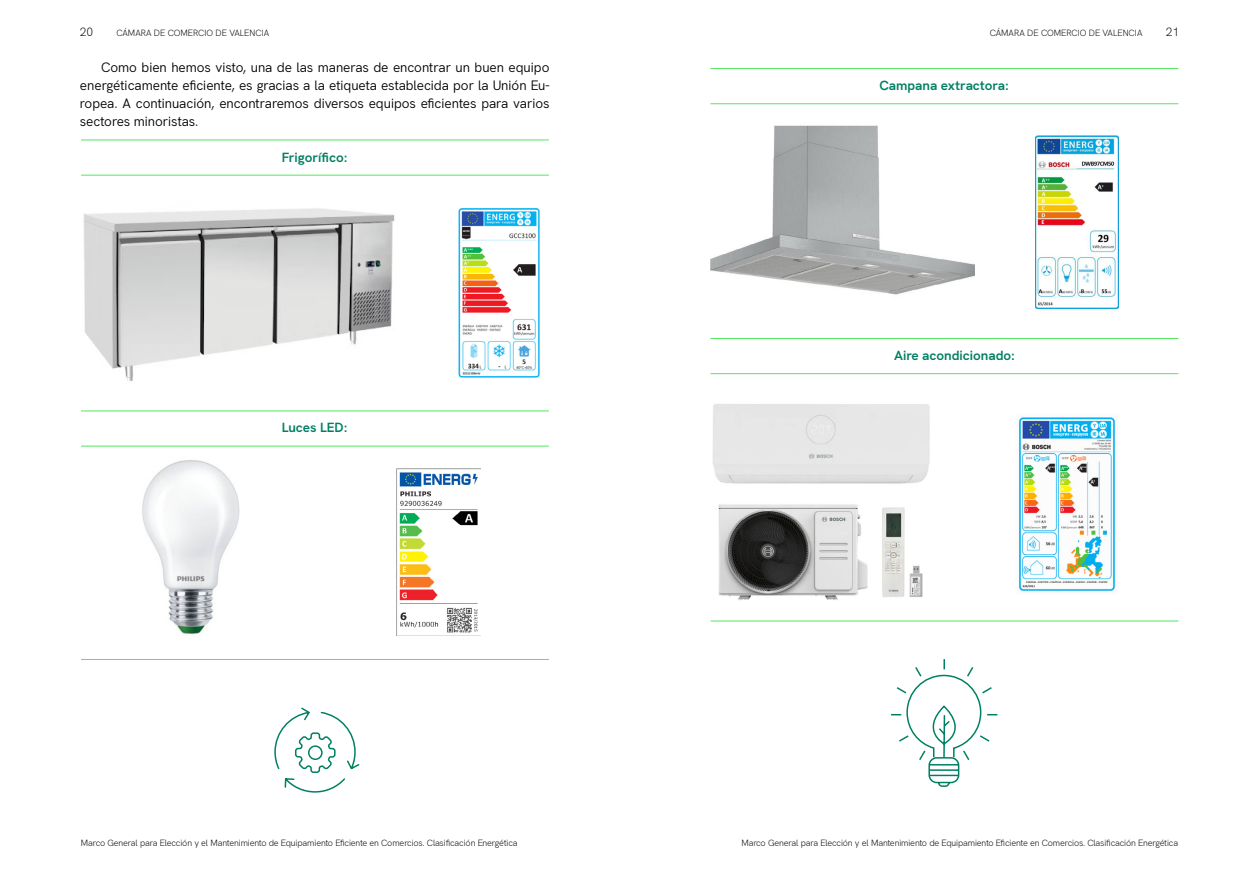
<style>
.page{position:relative;width:1259px;height:893px;background:#fff}
.page>*{position:absolute;margin:0;border:0;box-sizing:border-box;transform-origin:0 0}
.t1{font:13.5px/18px "Hanken Grotesk";letter-spacing:-.01em;color:#000;text-align:justify}
.t2{font:700 13.5px "Hanken Grotesk";letter-spacing:-.005em;color:#008063}
.t3{font:300 12px "Hanken Grotesk";color:#000}
.t4{font:300 9px "Hanken Grotesk";letter-spacing:-.01em;color:#000}
</style>
<div class="page">
<img style="left:83px;top:208px;width:312px;height:173px">
<img style="left:458px;top:208px;width:82px;height:170px">
<img style="left:1035px;top:135px;width:83px;height:173px">
<hr style="left:81px;top:140px;width:468px;height:1px;background:#54e661">
<hr style="left:81px;top:411px;width:468px;height:1px;background:#54e661">
<hr style="left:81px;top:659px;width:468px;height:1px;background:#54e661">
<hr style="left:710px;top:68px;width:468px;height:1px;background:#54e661">
<hr style="left:710px;top:338px;width:468px;height:1px;background:#54e661">
<hr style="left:710px;top:621px;width:468px;height:1px;background:#54e661">
<hr style="left:81px;top:175px;width:468px;height:1px;background:#54e661">
<hr style="left:81px;top:446px;width:468px;height:1px;background:#54e661">
<hr style="left:710px;top:103px;width:468px;height:1px;background:#54e661">
<hr style="left:710px;top:373px;width:468px;height:1px;background:#54e661">
<img style="left:142px;top:460px;width:98px;height:174px">
<img style="left:396px;top:468px;width:84px;height:168px">
<img style="left:710px;top:125px;width:264px;height:170px">
<img style="left:712px;top:404px;width:218px;height:196px">
<img style="left:1019px;top:417px;width:96px;height:174px">
<svg style="left:274px;top:707px;width:86px;height:86px"></svg>
<svg style="left:891px;top:659px;width:107px;height:128px"></svg>
<h2 class="t3" style="left:80px;top:23px;width:15px">20</h2>
<p class="t4" style="left:116px;top:26px;width:150px">Cámara de Comercio DE VALENCIA</p>
<p class="t4" style="left:989px;top:26px;width:150px">Cámara de Comercio DE VALENCIA</p>
<h2 class="t3" style="left:1165px;top:23px;width:15px">21</h2>
<p class="t1" style="left:80px;top:57px;width:471px;text-indent:21px">Como bien hemos visto, una de las maneras de encontrar un buen equipo energéticamente eficiente, es gracias a la etiqueta establecida por la Unión Eu&shy;ropea. A continuación, encontraremos diversos equipos eficientes para varios sectores minoristas.</p>
<h1 class="t2" style="left:282px;top:147px;width:67px">Frigorífico:</h1>
<h1 class="t2" style="left:282px;top:417px;width:67px">Luces LED:</h1>
<h1 class="t2" style="left:879px;top:75px;width:131px">Campana extractora:</h1>
<h1 class="t2" style="left:894px;top:345px;width:122px">Aire acondicionado:</h1>
<p class="t4" style="left:81px;top:836px;width:438px">Marco General para Elección y el Mantenimiento de Equipamiento Eficiente en Comercios. Clasificación Energética</p>
<p class="t4" style="left:741px;top:836px;width:438px">Marco General para Elección y el Mantenimiento de Equipamiento Eficiente en Comercios. Clasificación Energética</p>
</div>
